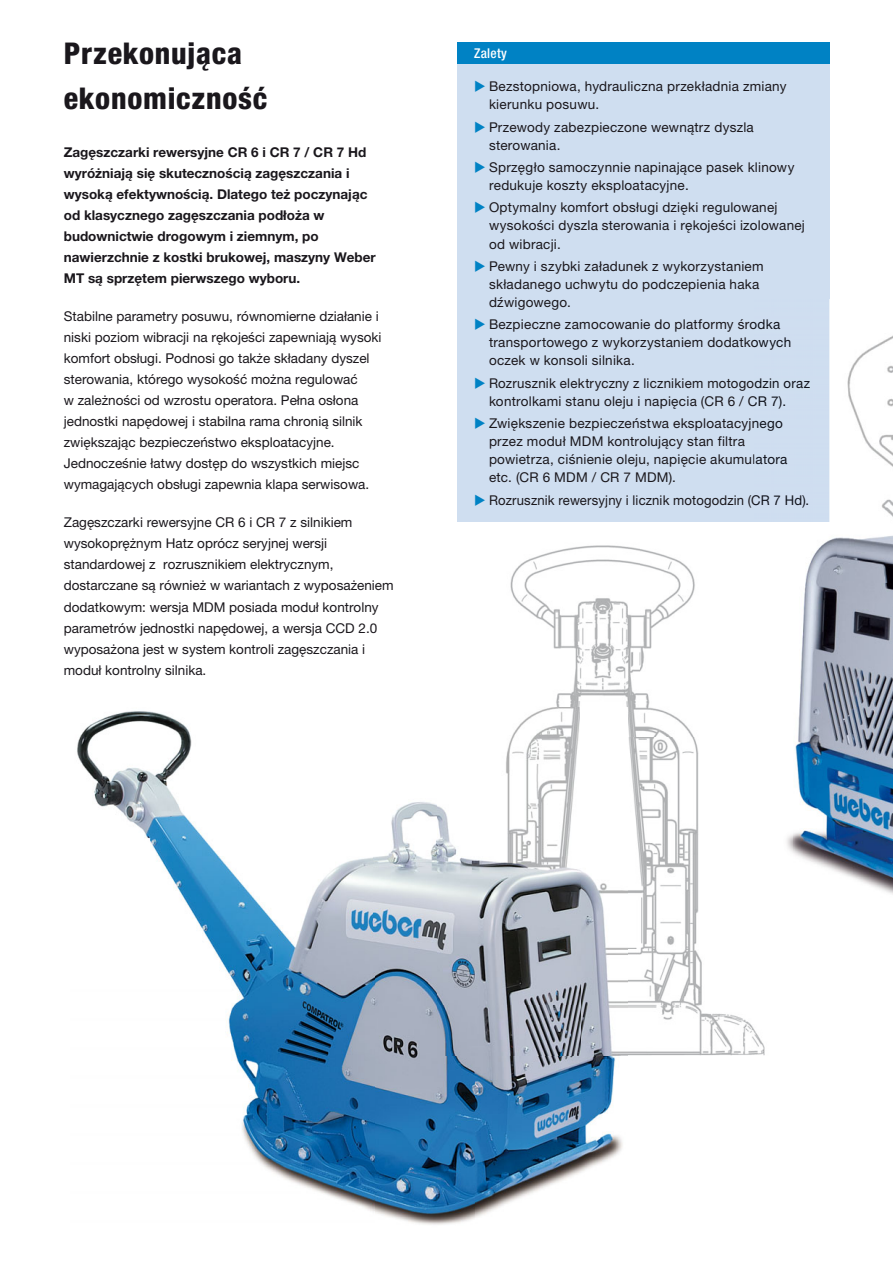
<style>
.page{position:relative;width:893px;height:1263px;background:#fff}
.page>*{position:absolute;margin:0;border:0;box-sizing:border-box;transform-origin:0 0}
.t1{font:800 condensed 30px/45px "Helvetica Neue LT Pro";letter-spacing:.025em;color:#1a171c}
.t2{font:13.5px/21px "Helvetica Neue LT Pro";color:#1a171c}
.t3{font:13.5px/18px "Helvetica Neue LT Pro";letter-spacing:.02em;color:#1a171c}
.t4{font:700 13.5px/21px "Helvetica Neue LT Pro";color:#1a171c}
.t5{font:500 condensed 13.5px "Helvetica Neue LT Pro";letter-spacing:.025em;color:#fff}
.s1{color:#10121b}
</style>
<div class="page">
<img style="left:510px;top:545px;width:185px;height:193px">
<img style="left:627px;top:738px;width:138px;height:317px">
<div style="left:457px;top:64px;width:372px;height:458px;background:#cfdef0"></div>
<div style="left:457px;top:43px;width:372px;height:21px;background:#0082c4"></div>
<img style="left:792px;top:299px;width:101px;height:596px">
<img style="left:838px;top:299px;width:55px;height:284px">
<img style="left:754px;top:738px;width:38px;height:205px">
<img style="left:792px;top:299px;width:37px;height:223px">
<img style="left:792px;top:378px;width:18px;height:13px">
<img style="left:792px;top:495px;width:16px;height:13px">
<img style="left:77px;top:711px;width:398px;height:514px">
<img style="left:475px;top:1055px;width:152px;height:163px">
<img style="left:438px;top:707px;width:189px;height:348px">
<h1 class="t1" style="left:64px;top:33px;width:205px">Przekonująca ekonomiczność</h1>
<p class="t5" style="left:474px;top:48px;width:34px">Zalety</p>
<p class="t3" style="left:489px;top:79px;width:299px">Bezstopniowa, hydrauliczna przekładnia zmiany kierunku posuwu.</p>
<p class="t2" style="left:489px;top:119px;width:266px;line-height:18px">Przewody zabezpieczone wewnątrz dyszla sterowania.</p>
<p class="t3" style="left:489px;top:160px;width:307px">Sprzęgło samoczynnie napinające pasek klinowy redukuje koszty eksploatacyjne.</p>
<p class="t3" style="left:489px;top:200px;width:317px">Optymalny komfort obsługi dzięki regulowanej wysokości dyszla sterowania i rękojeści izolowanej od wibracji.</p>
<p class="t3" style="left:489px;top:258px;width:276px">Pewny i szybki załadunek z wykorzystaniem składanego uchwytu do podczepienia haka dźwigowego.</p>
<p class="t3" style="left:489px;top:317px;width:304px">Bezpieczne zamocowanie do platformy śr<span class="s1">odka </span>transportowego z wykorzystaniem dodatk<span class="s1">owych </span>oczek w konsoli silnika.</p>
<p class="t3" style="left:489px;top:375px;width:322px">Rozrusznik elektryczny z licznikiem motogo<span class="s1">dzin oraz </span>kontrolkami stanu oleju i napięcia (CR 6 / <span class="s1">CR 7).</span></p>
<p class="t3" style="left:489px;top:416px;width:300px">Zwiększenie bezpieczeństwa eksploatacyj<span class="s1">nego </span>przez moduł MDM kontrolujący stan filtra powietrza, ciśnienie oleju, napięcie akumu<span class="s1">latora </span>etc. (CR 6 MDM / CR 7 MDM).</p>
<p class="t2" style="left:489px;top:491px;width:322px">Rozrusznik rewersyjny i licznik motogodzin (<span class="s1">CR 7 Hd).</span></p>
<p class="t4" style="left:64px;top:143px;width:313px">Zagęszczarki rewersyjne CR 6 i CR 7 / CR 7 Hd wyróżniają się skutecznością zagęszczania i wysoką efektywnością. Dlatego też poczynając od klasycznego zagęszczania podłoża w budownictwie drogowym i ziemnym, po nawierzchnie z kostki brukowej, maszyny Weber MT są sprzętem pierwszego wyboru.</p>
<p class="t2" style="left:64px;top:307px;width:319px">Stabilne parametry posuwu, równomierne działanie i niski poziom wibracji na rękojeści zapewniają wysoki komfort obsługi. Podnosi go także składany dyszel sterowania, którego wysokość można regulować<br>w zależności od wzrostu operatora. Pełna osłona jednostki napędowej i stabilna rama chronią silnik zwiększając bezpieczeństwo eksploatacyjne.<br>Jednocześnie łatwy dostęp do wszystkich miejsc wymagających obsługi zapewnia klapa serwisowa.</p>
<p class="t2" style="left:64px;top:514px;width:331px">Zagęszczarki rewersyjne CR 6 i CR 7 z silnikiem wysokoprężnym Hatz oprócz seryjnej wersji standardowej z rozrusznikiem elektrycznym, dostarczane są również w wariantach z wyposażeniem dodatkowym: wersja MDM posiada moduł kontrolny parametrów jednostki napędowej, a wersja CCD 2.0 wyposażona jest w system kontroli zagęszczania i moduł kontrolny silnika.</p>
</div>
